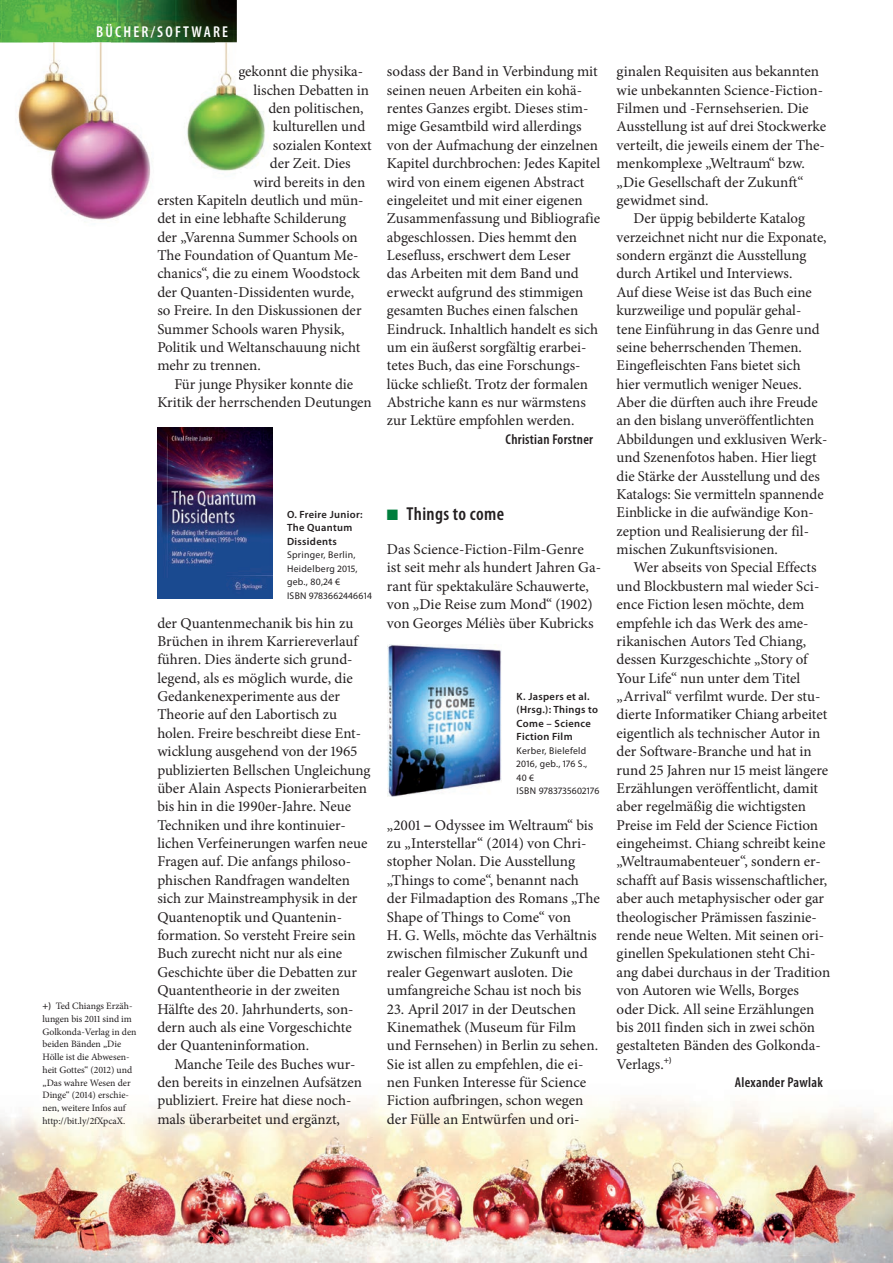
<style>
.page{position:relative;width:893px;height:1263px;background:#fff}
.page>*{position:absolute;margin:0;border:0;box-sizing:border-box;transform-origin:0 0}
.t1{font:600 condensed 18.75px "Myriad Pro";letter-spacing:.02em;color:#231f20}
.t2{font:600 condensed 15.75px "Myriad Pro";letter-spacing:.135em;color:#fff}
.t3{font:15px/18.5px "Minion Pro";color:#231f20}
.t4{font:600 condensed 14.25px "Myriad Pro";letter-spacing:.02em;color:#231f20}
.t5{font:600 10.5px/13.5px "Myriad Pro";letter-spacing:.03em;color:#231f20}
.t6{font:9.75px/12.8px "Minion Pro";color:#231f20}
.t7{font:9.75px/13.5px "Myriad Pro";letter-spacing:.03em;color:#231f20}
.s1{font-family:"Myriad Pro";font-weight:600;font-stretch:condensed}
.s2{color:#007e3d}
.s3{font-family:"Myriad Pro";font-weight:600}
</style>
<div class="page">
<img style="left:0;top:0;width:237px;height:43px">
<img style="left:0;top:1098px;width:893px;height:165px">
<img style="left:157px;top:428px;width:115px;height:170px">
<img style="left:387px;top:645px;width:115px;height:152px">
<img style="left:187px;top:43px;width:78px;height:128px">
<img style="left:18px;top:43px;width:133px;height:177px">
<p class="t2" style="left:96px;top:22px;width:133px">BÜCHER/SOFTWARE</p>
<p class="t3" style="left:238px;top:62px;width:126px">gekonnt die physika-</p>
<p class="t3" style="left:253px;top:81px;width:117px">lischen Debatten in</p>
<p class="t3" style="left:268px;top:99px;width:97px">den politischen,</p>
<p class="t3" style="left:273px;top:117px;width:94px">kulturellen und</p>
<p class="t3" style="left:273px;top:136px;width:100px">sozialen Kontext</p>
<p class="t3" style="left:270px;top:154px;width:82px">der Zeit. Dies</p>
<p class="t3" style="left:253px;top:173px;width:113px">wird bereits in den</p>
<p class="t3" style="left:157px;top:191px;width:208px">ersten Kapiteln deutlich und mün-</p>
<p class="t3" style="left:157px;top:209px;width:190px">det in eine lebhafte Schilderung</p>
<p class="t3" style="left:157px;top:228px;width:202px">der „Varenna Summer Schools on</p>
<p class="t3" style="left:157px;top:246px;width:203px">The Foundation of Quantum Me-</p>
<p class="t3" style="left:157px;top:264px;width:204px">chanics“, die zu einem Woodstock</p>
<p class="t3" style="left:157px;top:283px;width:198px">der Quanten-Dissidenten wurde,</p>
<p class="t3" style="left:157px;top:301px;width:206px">so Freire. In den Diskussionen der</p>
<p class="t3" style="left:157px;top:320px;width:189px">Summer Schools waren Physik,</p>
<p class="t3" style="left:157px;top:338px;width:205px">Politik und Weltanschauung nicht</p>
<p class="t3" style="left:157px;top:356px;width:105px">mehr zu trennen.</p>
<p class="t3" style="left:174px;top:375px;width:180px">Für junge Physiker konnte die</p>
<p class="t3" style="left:157px;top:393px;width:216px">Kritik der herrschenden Deutungen</p>
<p class="t3" style="left:387px;top:62px;width:215px">sodass der Band in Verbindung mit seinen neuen Arbeiten ein kohä&shy;rentes Ganzes ergibt. Dieses stim&shy;mige Gesamtbild wird allerdings von der Aufmachung der einzelnen Kapitel durchbrochen: Jedes Kapitel wird von einem eigenen Abstract eingeleitet und mit einer eigenen Zusammenfassung und Bibliografie abgeschlossen. Dies hemmt den Lesefluss, erschwert dem Leser<br>das Arbeiten mit dem Band und erweckt aufgrund des stimmigen gesamten Buches einen falschen Eindruck. Inhaltlich handelt es sich um ein äußerst sorgfältig erarbei&shy;tetes Buch, das eine Forschungs&shy;lücke schließt. Trotz der formalen Abstriche kann es nur wärmstens zur Lektüre empfohlen werden.</p>
<p class="t4" style="left:506px;top:430px;width:89px">Christian Forstner</p>
<p class="t6" style="left:43px;top:999px;width:95px"><span class="s1">+)</span> Ted Chiangs Erzäh&shy;lungen bis 2011 sind im<br>Golkonda-Verlag in den beiden Bänden „Die<br>Hölle ist die Abwesen&shy;heit Gottes“ (2012) und „Das wahre Wesen der<br>Dinge“ (2014) erschie&shy;nen, weitere Infos auf http://bit.ly/2fXpcaX.</p>
<p class="t5" style="left:287px;top:507px;width:77px">O. Freire Junior:<br>The Quantum<br>Dissidents</p>
<p class="t7" style="left:287px;top:548px;width:87px">Springer, Berlin,<br>Heidelberg 2015, geb., 80,24 €<br>ISBN 9783662446614</p>
<p class="t3" style="left:157px;top:614px;width:215px">der Quantenmechanik bis hin zu<br>Brüchen in ihrem Karriereverlauf führen. Dies änderte sich grund&shy;legend, als es möglich wurde, die<br>Gedankenexperimente aus der<br>Theo rie auf den Labortisch zu holen. Freire beschreibt diese Ent&shy;wicklung ausgehend von der 1965 publizierten Bellschen Ungleichung über Alain Aspects Pionierarbeiten bis hin in die 1990er-Jahre. Neue<br>Techniken und ihre kontinuier&shy;lichen Verfeinerungen warfen neue<br>Fragen auf. Die anfangs philoso&shy;phischen Randfragen wandelten sich zur Mainstreamphysik in der<br>Quantenoptik und Quantenin&shy;formation. So versteht Freire sein<br>Buch zurecht nicht nur als eine<br>Geschichte über die Debatten zur<br>Quantentheorie in der zweiten<br>Hälfte des 20. Jahrhunderts, son&shy;dern auch als eine Vorgeschichte der Quanteninformation.</p>
<p class="t3" style="left:157px;top:1055px;width:206px;text-indent:17px">Manche Teile des Buches wur&shy;den bereits in einzelnen Aufsätzen publiziert. Freire hat diese noch&shy;mals überarbeitet und ergänzt,</p>
<p class="t1" style="left:387px;top:502px;width:119px"><span class="s2">■</span> Things to come</p>
<p class="t3" style="left:387px;top:540px;width:216px">Das Science-Fiction-Film-Genre ist seit mehr als hundert Jahren Ga&shy;rant für spektakuläre Schauwerte, von „Die Reise zum Mond“ (1902) von Georges Méliès über Kubricks</p>
<p class="t5" style="left:517px;top:689px;width:83px">K. Jaspers et al. (Hrsg.): Things to<br>Come – Science<br>Fiction Film</p>
<p class="t7" style="left:517px;top:743px;width:84px">Kerber, Bielefeld<br>2016, geb., 176 S.,<br>40 €<br>ISBN 9783735602176</p>
<p class="t3" style="left:387px;top:816px;width:215px">„2001 <span class="s3">–</span> Odyssee im Weltraum“ bis zu „Interstellar“ (2014) von Chri&shy;stopher Nolan. Die Ausstellung „Things to come“, benannt nach der Filmadaption des Romans „The<br>Shape of Things to Come“ von<br>H. G. Wells, möchte das Verhältnis zwischen filmischer Zukunft und realer Gegenwart ausloten. Die umfangreiche Schau ist noch bis</p>
<p class="t3" style="left:387px;top:1000px;width:213px">23. April 2017 in der Deutschen<br>Kinemathek (Museum für Film und Fernsehen) in Berlin zu sehen.<br>Sie ist allen zu empfehlen, die ei&shy;nen Funken Interesse für Science<br>Fiction aufbringen, schon wegen der Fülle an Entwürfen und ori-</p>
<p class="t3" style="left:617px;top:62px;width:211px">ginalen Requisiten aus bekannten wie unbekannten Science-Fiction-<br>Filmen und -Fernsehserien. Die<br>Ausstellung ist auf drei Stockwerke verteilt, die jeweils einem der The&shy;menkomplexe „Weltraum“ bzw. „Die Gesellschaft der Zukunft“ gewidmet sind.</p>
<p class="t3" style="left:617px;top:209px;width:212px;text-indent:17px">Der üppig bebilderte Katalog verzeichnet nicht nur die Exponate, sondern ergänzt die Ausstellung durch Artikel und Interviews.<br>Auf diese Weise ist das Buch eine kurzweilige und populär gehal&shy;tene Einführung in das Genre und seine beherrschenden Themen.<br>Eingefleischten Fans bietet sich hier vermutlich weniger Neues.<br>Aber die dürften auch ihre Freude an den bislang unveröffentlichten<br>Abbildungen und exklusiven Werk&shy;und Szenenfotos haben. Hier liegt die Stärke der Ausstellung und des<br>Katalogs: Sie vermitteln spannende<br>Einblicke in die aufwändige Kon&shy;zeption und Realisierung der fil&shy;mischen Zukunftsvisionen.</p>
<p class="t3" style="left:617px;top:558px;width:215px;text-indent:17px">Wer abseits von Special Effects und Blockbustern mal wieder Sci&shy;ence Fiction lesen möchte, dem empfehle ich das Werk des ame&shy;rikanischen Autors Ted Chiang, dessen Kurzgeschichte „Story of Your Life“ nun unter dem Titel „Arrival“ verfilmt wurde. Der stu&shy;dierte Informatiker Chiang arbeitet eigentlich als technischer Autor in der Software-Branche und hat in rund 25 Jahren nur 15 meist längere Erzählungen veröffentlicht, damit aber regelmäßig die wichtigsten Preise im Feld der Science Fiction eingeheimst. Chiang schreibt keine „Weltraumabenteuer“, sondern er&shy;schafft auf Basis wissenschaftlicher, aber auch metaphysischer oder gar theologischer Prämissen faszinie&shy;rende neue Welten. Mit seinen ori&shy;ginellen Spekulationen steht Chi&shy;ang dabei durchaus in der Tradition von Autoren wie Wells, Borges oder Dick. All seine Erzählungen bis 2011 finden sich in zwei schön gestalteten Bänden des Golkonda-Verlags.<sup>+)</sup></p>
<p class="t4" style="left:735px;top:1073px;width:89px">Alexander Pawlak</p>
</div>
